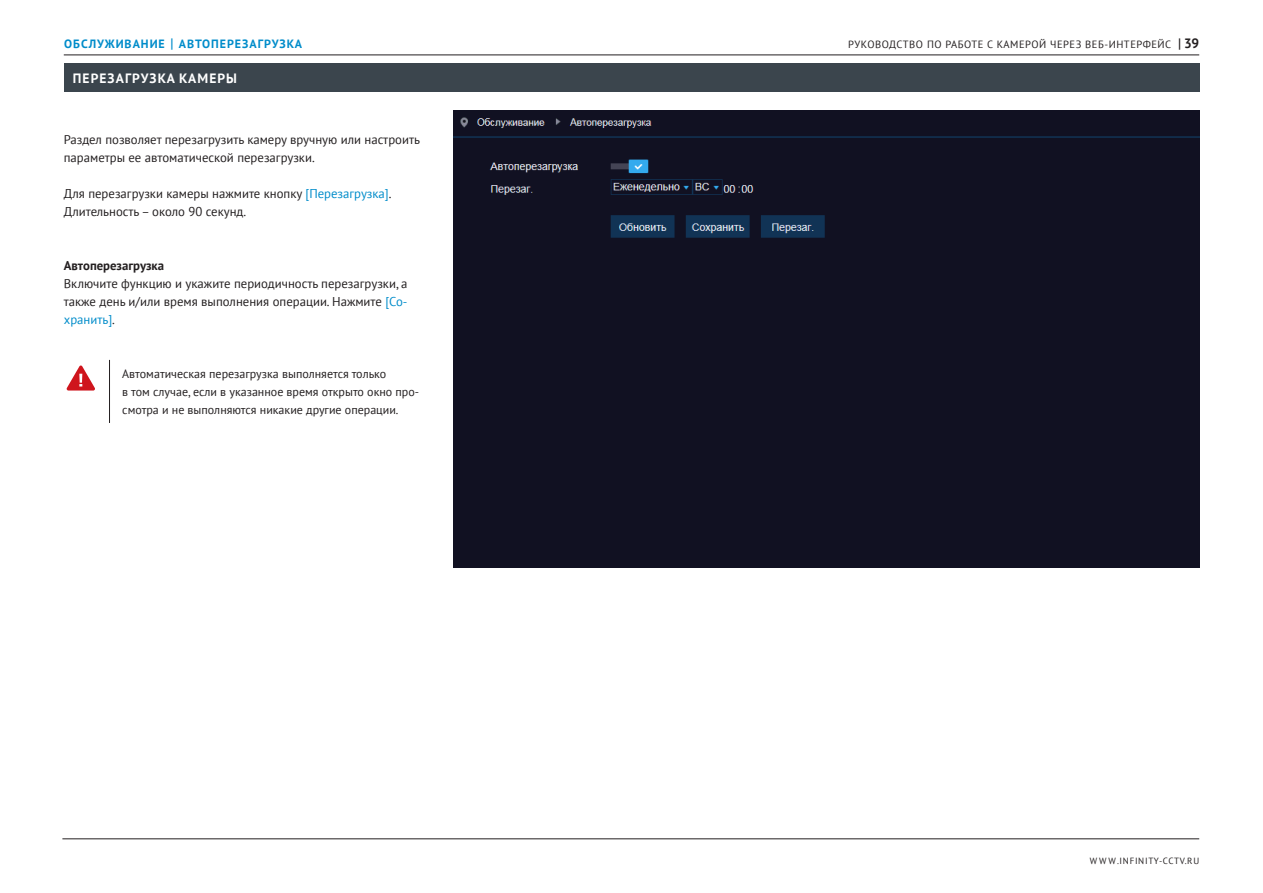
<style>
.page{position:relative;width:1263px;height:893px;background:#fff}
.page>*{position:absolute;margin:0;border:0;box-sizing:border-box;transform-origin:0 0}
.t1{font:700 13.5px "PT Sans";letter-spacing:.08em;color:#fff}
.t2{font:12.75px/18px "PT Sans";color:#231f20}
.t3{font:700 12.75px "PT Sans";color:#231f20}
.t4{font:12px/18px "PT Sans";color:#231f20}
.t5{font:700 12px "PT Sans";letter-spacing:.08em;color:#008cca}
.t6{font:10.5px "PT Sans";letter-spacing:.05em;color:#231f20}
.t7{font:9px "PT Sans";letter-spacing:.075em;color:#231f20}
.s1{font-size:13.65px}
.s2{color:#008cca}
.s3{font-weight:700;font-style:italic;font-size:13.65px}
.s4{font-weight:700;font-size:13.5px}
</style>
<div class="page">
<hr style="left:64px;top:55px;width:1135px;height:1px;background:#231f20">
<hr style="left:62px;top:838px;width:1137px;height:1px;background:#231f20">
<hr style="left:109px;top:360px;width:1px;height:63px;background:#231f20">
<svg style="left:67px;top:365px;width:28px;height:26px"></svg>
<div style="left:454px;top:111px;width:745px;height:456px;background:#112"></div>
<div style="left:64px;top:64px;width:1135px;height:28px;background:#3b454d"></div>
<p class="t5" style="left:64px;top:36px;width:239px">ОБСЛУЖИВАНИЕ <span class="s1">|</span> АВТОПЕРЕЗАГРУЗКА</p>
<p class="t1" style="left:73px;top:69px;width:166px">ПЕРЕЗАГРУЗКА КАМЕРЫ</p>
<p class="t2" style="left:64px;top:130px;width:358px">Раздел позволяет перезагрузить камеру вручную или настроить параметры ее автоматической перезагрузки.</p>
<p class="t2" style="left:64px;top:184px;width:329px">Для перезагрузки камеры нажмите кнопку <span class="s2">[Перезагрузка]</span>.<br>Длительность – около 90 секунд.</p>
<p class="t3" style="left:64px;top:257px;width:102px">Автоперезагрузка</p>
<p class="t2" style="left:64px;top:274px;width:345px;text-align:justify">Включите функцию и укажите периодичность перезагрузки, а также день и/или время выполнения операции. Нажмите <span class="s2">[Со&shy;хранить]</span>.</p>
<p class="t4" style="left:122px;top:365px;width:298px">Автоматическая перезагрузка выполняется только<br>в том случае, если в указанное время открыто окно про&shy;смотра и не выполняются никакие другие операции.</p>
<p class="t6" style="left:848px;top:38px;width:352px">РУКОВОДСТВО ПО РАБОТЕ С КАМЕРОЙ ЧЕРЕЗ ВЕБ-ИНТЕРФЕЙС <span class="s3">|</span> <span class="s4">39</span></p>
<p class="t7" style="left:1090px;top:855px;width:111px">W W W.INFINITY-CCTV.RU</p>
</div>
